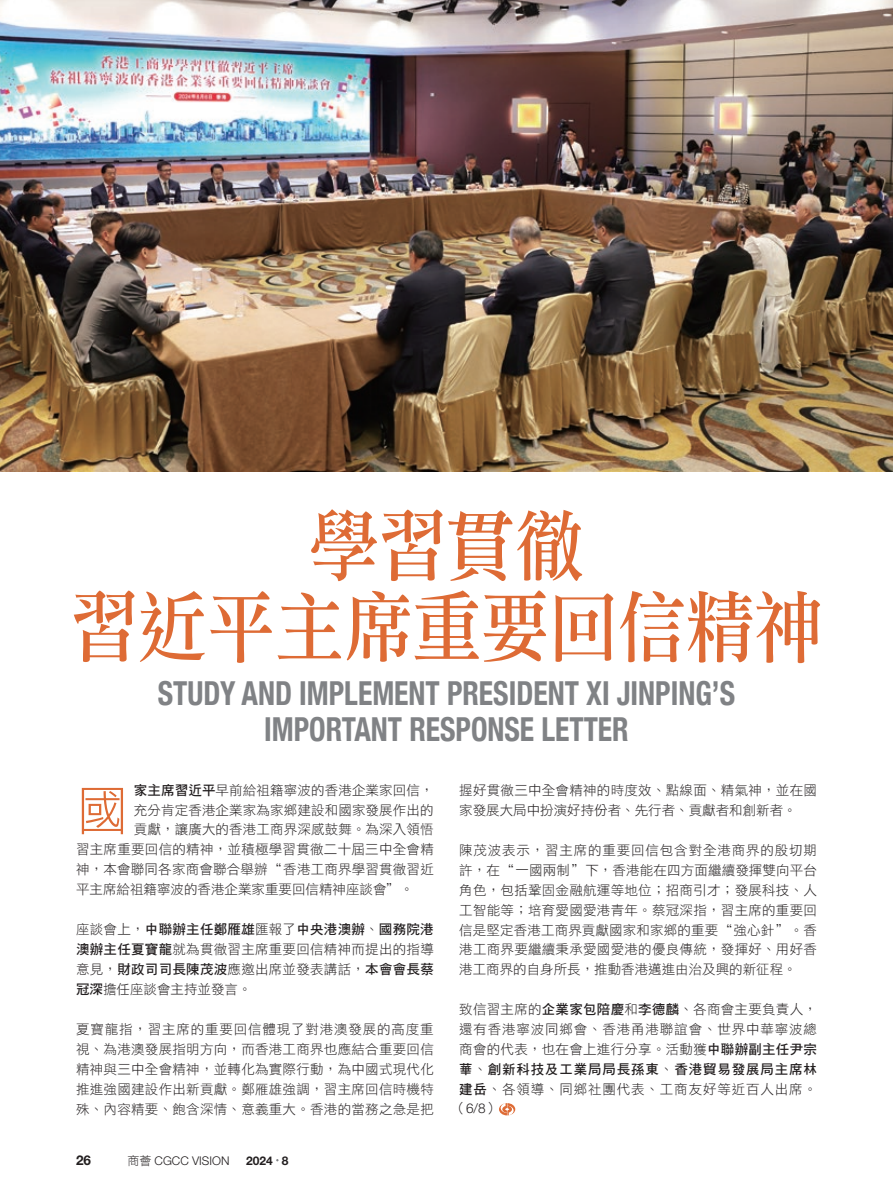
<style>
.page{position:relative;width:893px;height:1191px;background:#fff}
.page>*{position:absolute;margin:0;border:0;box-sizing:border-box;transform-origin:0 0}
.t1{font:78px/81px "DF Li Song Std W5";letter-spacing:-.025em;color:#de6b35;text-align:center;scale:.9 1}
.t2{font:52.5px "DF Hei Std W3";color:#de6b35}
.t3{font:700 condensed 33px/36px "Helvetica Neue";color:#808285;text-align:center;scale:.9 1}
.t4{font:13.5px/19.8px "DF Hei Std W3";letter-spacing:.02em;color:#231f20;text-align:justify}
.t5{font:13.5px "DF Hei Std W7";letter-spacing:.02em;color:#231f20}
.t6{font:13.5px "DF Hei Std W3";color:#231f20}
.t7{font:13.5px "DF Hei Std W7";letter-spacing:.06em;color:#231f20}
.t8{font:13.5px "DF Hei Std W3";letter-spacing:.06em;color:#231f20}
.t9{font:300 13.5px "Helvetica Neue LT";color:#231f20}
.t10{font:700 13.5px "Helvetica Neue LT";color:#231f20}
.t11{font:300 12px "Helvetica Neue LT";color:#231f20}
.t12{font:700 12px "Helvetica Neue LT";color:#231f20}
.s1{font-family:"DF Hei Std W7"}
.s2{font-family:"DF Hei Std W3"}
.s3{font-family:"DF Hei Std W3";font-weight:400}
</style>
<div class="page">
<svg style="left:499px;top:1103px;width:16px;height:12px"></svg>
<img style="left:0;top:0;width:893px;height:472px">
<h1 class="t1" style="left:69px;top:504px;width:840px">學習貫徹<br>習近平主席重要回信精神</h1>
<h3 class="t3" style="left:158px;top:672px;width:643px">STUDY AND IMPLEMENT PRESIDENT XI JINPING’S<br>IMPORTANT RESPONSE LETTER</h3>
<h2 class="t2" style="left:76px;top:781px;width:54px">國</h2>
<p class="t4" style="left:134px;top:780px;width:301px"><span class="s1">家主席習近平</span>早前給祖籍寧波的香港企業家回信，</p>
<p class="t4" style="left:134px;top:800px;width:301px">充分肯定香港企業家為家鄉建設和國家發展作出的</p>
<p class="t4" style="left:134px;top:819px;width:301px">貢獻，讓廣大的香港工商界深感鼓舞。為深入領悟</p>
<p class="t4" style="left:76px;top:839px;width:359px">習主席重要回信的精神，並積極學習貫徹二十屆三中全會精</p>
<p class="t4" style="left:76px;top:859px;width:359px">神，本會聯同各家商會聯合舉辦“香港工商界學習貫徹習近</p>
<p class="t6" style="left:76px;top:882px;width:339px">平主席給祖籍寧波的香港企業家重要回信精神座談會”。</p>
<p class="t5" style="left:76px;top:922px;width:359px"><span class="s2">座談會上，</span>中聯辦主任鄭雁雄<span class="s2">匯報了</span>中央港澳辦<span class="s2">、</span>國務院港</p>
<p class="t4" style="left:76px;top:939px;width:359px"><span class="s1">澳辦主任夏寶龍</span>就為貫徹習主席重要回信精神而提出的指導意見，<span class="s1">財政司司長陳茂波</span>應邀出席並發表講話，<span class="s1">本會會長蔡冠深</span>擔任座談會主持並發言。</p>
<p class="t4" style="left:76px;top:1018px;width:359px">夏寶龍指，習主席的重要回信體現了對港澳發展的高度重視、為港澳發展指明方向，而香港工商界也應結合重要回信精神與三中全會精神，並轉化為實際行動，為中國式現代化推進強國建設作出新貢獻。鄭雁雄強調，習主席回信時機特殊、內容精要、飽含深情、意義重大。香港的當務之急是把</p>
<p class="t10" style="left:76px;top:1151px;width:17px">26</p>
<p class="t11" style="left:128px;top:1153px;width:103px"><span class="s3">商薈</span> CGCC VISION</p>
<p class="t12" style="left:246px;top:1153px;width:44px">2024 8</p>
<p class="t4" style="left:459px;top:780px;width:359px">握好貫徹三中全會精神的時度效、點線面、精氣神，並在國家發展大局中扮演好持份者、先行者、貢獻者和創新者。</p>
<p class="t4" style="left:459px;top:840px;width:359px">陳茂波表示，習主席的重要回信包含對全港商界的殷切期許，在“一國兩制”下，香港能在四方面繼續發揮雙向平台角色，包括鞏固金融航運等地位；招商引才；發展科技、人工智能等；培育愛國愛港青年。蔡冠深指，習主席的重要回信是堅定香港工商界貢獻國家和家鄉的重要“強心針”。香港工商界要繼續秉承愛國愛港的優良傳統，發揮好、用好香港工商界的自身所長，推動香港邁進由治及興的新征程。</p>
<p class="t4" style="left:459px;top:999px;width:359px">致信習主席的<span class="s1">企業家包陪慶</span>和<span class="s1">李德麟</span>、各商會主要負責人，還有香港寧波同鄉會、香港甬港聯誼會、世界中華寧波總商會的代表，也在會上進行分享。活動獲<span class="s1">中聯辦副主任尹宗</span></p>
<p class="t7" style="left:459px;top:1061px;width:359px">華<span class="s2">、</span>創新科技及工業局局長孫東<span class="s2">、</span>香港貿易發展局主席林</p>
<p class="t8" style="left:459px;top:1081px;width:359px"><span class="s1">建岳</span>、各領導、同鄉社團代表、工商友好等近百人出席。</p>
<p class="t9" style="left:452px;top:1100px;width:48px"><span class="s3">（</span>6/8<span class="s3">）</span></p>
</div>
